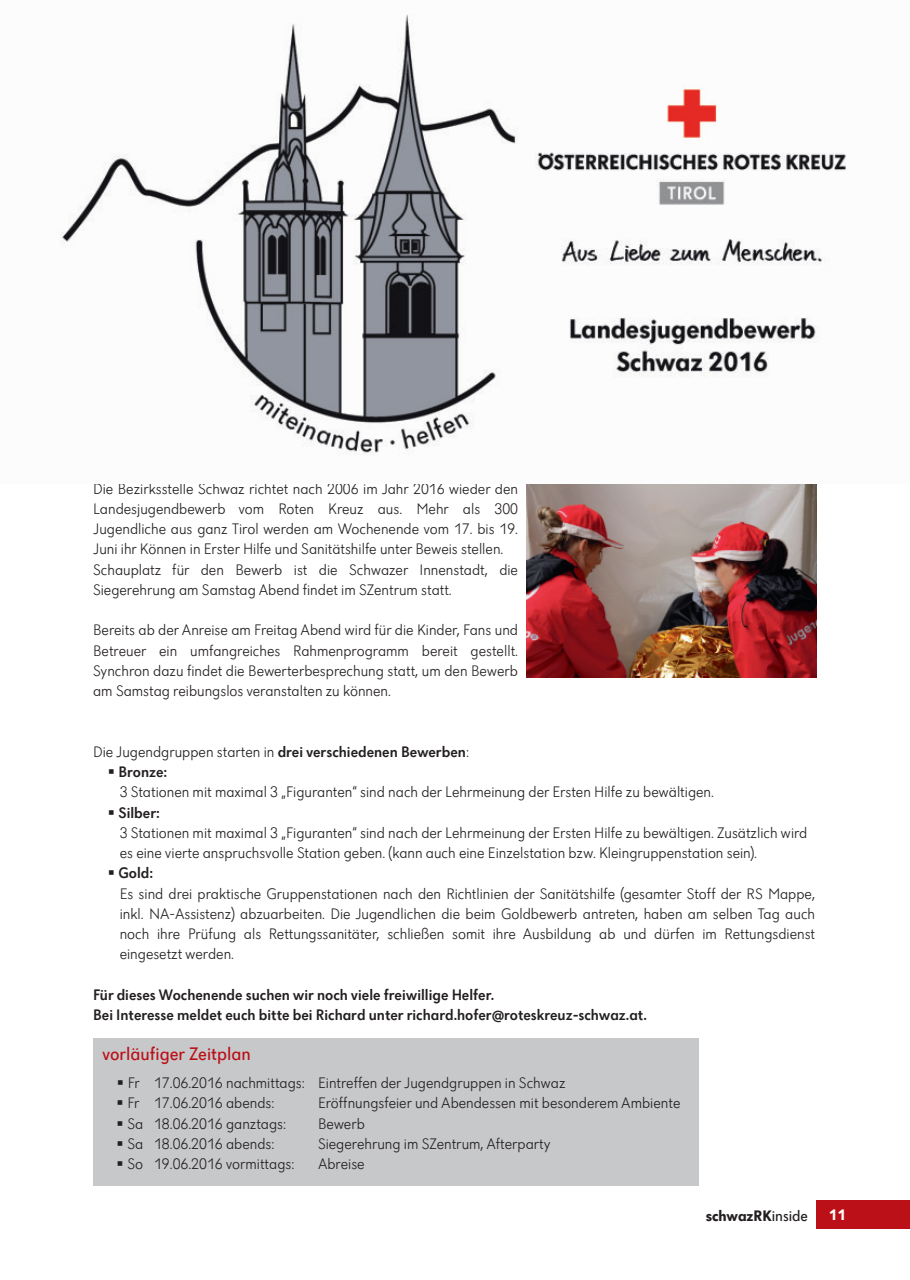
<style>
.page{position:relative;width:910px;height:1280px;background:#fff}
.page>*{position:absolute;margin:0;border:0;box-sizing:border-box;transform-origin:0 0}
.t1{font:18.75px "Dunant";color:#bb1018}
.t2{font:300 15.75px/20.2px "Dunant";color:#231f20}
.t3{font:500 15.75px/20.2px "Dunant";color:#231f20}
.t4{font:700 15.75px "Dunant";color:#231f20}
.t5{font:700 15.75px "Dunant";color:#fff}
.s1{font-weight:300}
.s2{font-family:"Dunant Signs";font-weight:400}
.s3{font-weight:500}
.s4{font-weight:400}
</style>
<div class="page">
<div style="left:816px;top:1201px;width:94px;height:28px;background:#bb1018"></div>
<img style="left:527px;top:484px;width:289px;height:193px">
<div style="left:94px;top:1038px;width:605px;height:148px;background:#c7c8ca"></div>
<img style="left:60px;top:14px;width:787px;height:441px">
<p class="t2" style="left:93px;top:479px;width:426px">Die Bezirksstelle Schwaz richtet nach 2006 im Jahr 2016 wieder den Landesjugendbewerb vom Roten Kreuz aus. Mehr als 300<br>Jugendliche aus ganz Tirol werden am Wochenende vom 17. bis 19.<br>Juni ihr Können in Erster Hilfe und Sanitätshilfe unter Beweis stellen.<br>Schauplatz für den Bewerb ist die Schwazer Innenstadt, die Siegerehrung am Samstag Abend findet im SZentrum statt.</p>
<p class="t2" style="left:93px;top:621px;width:426px;text-align:justify">Bereits ab der Anreise am Freitag Abend wird für die Kinder, Fans und Betreuer ein umfangreiches Rahmenprogramm bereit gestellt.<br>Synchron dazu findet die Bewerterbesprechung statt, um den Bewerb am Samstag reibungslos veranstalten zu können.</p>
<p class="t3" style="left:107px;top:743px;width:363px;text-indent:-14px"><span class="s1">Die Jugendgruppen starten in</span> drei verschiedenen Bewerben<span class="s1">:<br></span><span class="s2">A</span> Bronze:</p>
<p class="t2" style="left:107px;top:783px;width:608px;text-indent:12px">3 Stationen mit maximal 3 „Figuranten“ sind nach der Lehrmeinung der Ersten Hilfe zu bewältigen.<br><span class="s2">A</span> <span class="s3">Silber:</span></p>
<p class="t2" style="left:120px;top:824px;width:689px">3 Stationen mit maximal 3 „Figuranten“ sind nach der Lehrmeinung der Ersten Hilfe zu bewältigen. Zusätzlich wird</p>
<p class="t2" style="left:120px;top:844px;width:639px">es eine vierte anspruchsvolle Station geben. (kann auch eine Einzelstation bzw. Kleingruppenstation sein).</p>
<p class="t3" style="left:107px;top:864px;width:47px"><span class="s2">A</span> Gold:</p>
<p class="t2" style="left:120px;top:884px;width:697px">Es sind drei praktische Gruppenstationen nach den Richtlinien der Sanitätshilfe (gesamter Stoff der RS Mappe,</p>
<p class="t2" style="left:120px;top:905px;width:697px">inkl. NA-Assistenz) abzuarbeiten. Die Jugendlichen die beim Goldbewerb antreten, haben am selben Tag auch</p>
<p class="t2" style="left:120px;top:925px;width:697px">noch ihre Prüfung als Rettungssanitäter, schließen somit ihre Ausbildung ab und dürfen im Rettungsdienst</p>
<p class="t2" style="left:120px;top:945px;width:116px">eingesetzt werden.</p>
<p class="t3" style="left:93px;top:986px;width:555px">Für dieses Wochenende suchen wir noch viele freiwillige Helfer.<br>Bei Interesse meldet euch bitte bei Richard unter richard.hofer@roteskreuz-schwaz.at.</p>
<p class="t1" style="left:102px;top:1046px;width:150px">vorläufiger Zeitplan</p>
<p class="t2" style="left:116px;top:1074px;width:451px"><span class="s2">A</span> Fr 17.06.2016 nachmittags: Eintreffen der Jugendgruppen in Schwaz<br><span class="s2">A</span> Fr 17.06.2016 abends:</p>
<p class="t2" style="left:318px;top:1094px;width:364px">Eröffnungsfeier und Abendessen mit besonderem Ambiente</p>
<p class="t2" style="left:116px;top:1114px;width:171px"><span class="s2">A</span> Sa 18.06.2016 ganztags:</p>
<p class="t2" style="left:318px;top:1114px;width:48px">Bewerb</p>
<p class="t2" style="left:116px;top:1135px;width:160px"><span class="s2">A</span> Sa 18.06.2016 abends:</p>
<p class="t2" style="left:318px;top:1135px;width:234px">Siegerehrung im SZentrum, Afterparty</p>
<p class="t2" style="left:116px;top:1155px;width:180px"><span class="s2">A</span> So 19.06.2016 vormittags:</p>
<p class="t2" style="left:318px;top:1155px;width:48px">Abreise</p>
<p class="t4" style="left:706px;top:1209px;width:104px">schwazRK<span class="s4">inside</span></p>
<p class="t5" style="left:829px;top:1208px;width:19px">11</p>
</div>
